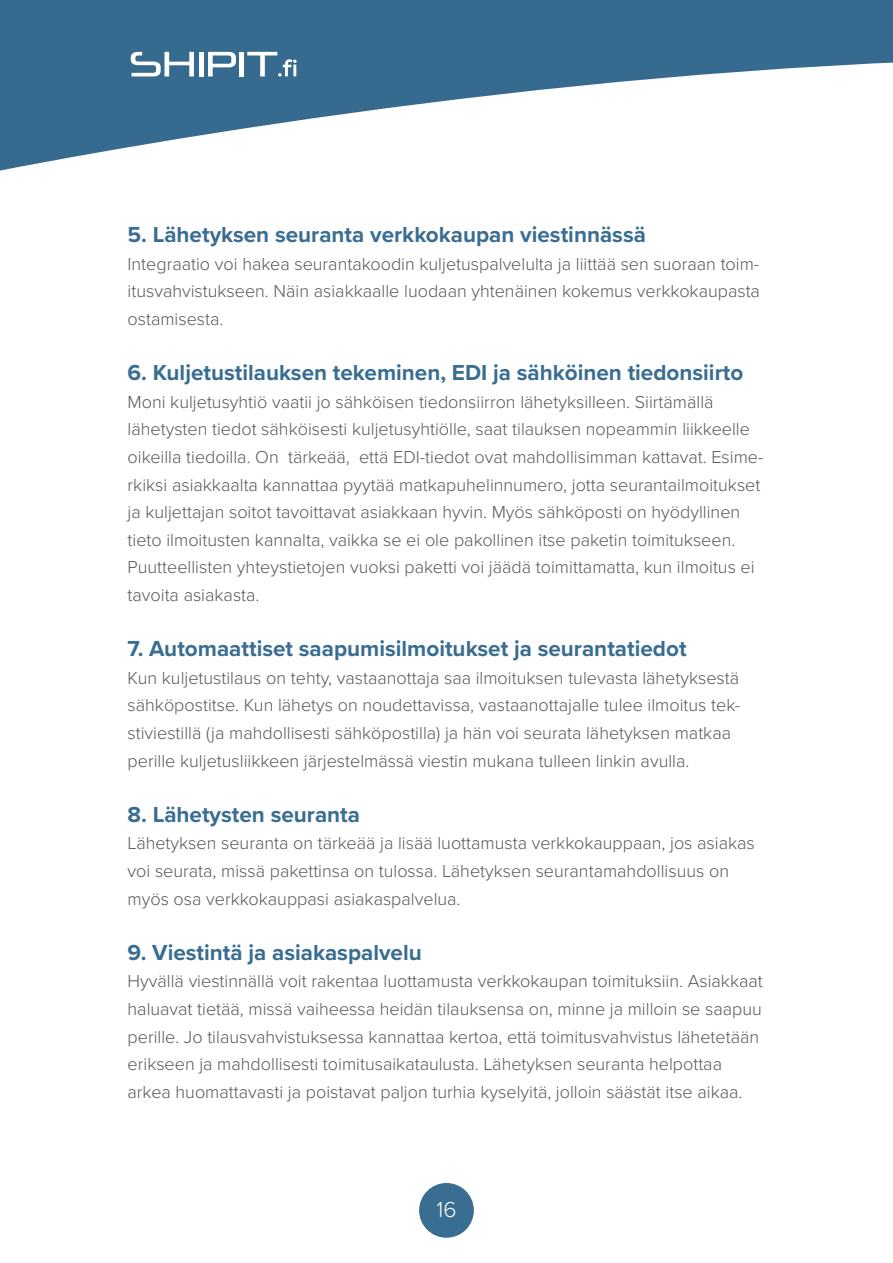
<style>
.page{position:relative;width:893px;height:1263px;background:#fff}
.page>*{position:absolute;margin:0;border:0;box-sizing:border-box;transform-origin:0 0}
.t1{font:700 22.5px "Proxima Nova";color:#396d91}
.t2{font:300 22.5px "Proxima Nova";color:#fff}
.t3{font:300 18px/27.6px "Proxima Nova";color:#575756}
</style>
<div class="page">
<svg style="left:0;top:0;width:893px;height:171px;fill:#366b8f"></svg>
<div style="left:419px;top:1183px;width:55px;height:55px;background:#396d91;border-radius:50%"></div>
<svg style="left:131px;top:52px;width:63px;height:24px"></svg>
<svg style="left:208px;top:52px;width:28px;height:24px"></svg>
<svg style="left:247px;top:52px;width:50px;height:25px"></svg>
<div style="left:239px;top:52px;width:5px;height:24px;background:#fff"></div>
<hr style="left:199px;top:52px;width:4px;height:24px;background:#fff">
<p class="t1" style="left:128px;top:218px;width:520px">5. Lähetyksen seuranta verkkokaupan viestinnässä</p>
<p class="t3" style="left:128px;top:249px;width:634px;text-align:justify">Integraatio voi hakea seurantakoodin kuljetuspalvelulta ja liittää sen suoraan toim&shy;itusvahvistukseen. Näin asiakkaalle luodaan yhtenäinen kokemus verkkokaupasta ostamisesta.</p>
<p class="t1" style="left:128px;top:356px;width:617px">6. Kuljetustilauksen tekeminen, EDI ja sähköinen tiedonsiirto</p>
<p class="t3" style="left:128px;top:387px;width:637px">Moni kuljetusyhtiö vaatii jo sähköisen tiedonsiirron lähetyksilleen. Siirtämällä lähetysten tiedot sähköisesti kuljetusyhtiölle, saat tilauksen nopeammin liikkeelle oikeilla tiedoilla. On tärkeää, että EDI-tiedot ovat mahdollisimman kattavat. Esime&shy;rkiksi asiakkaalta kannattaa pyytää matkapuhelinnumero, jotta seurantailmoitukset ja kuljettajan soitot tavoittavat asiakkaan hyvin. Myös sähköposti on hyödyllinen tieto ilmoitusten kannalta, vaikka se ei ole pakollinen itse paketin toimitukseen.<br>Puutteellisten yhteystietojen vuoksi paketti voi jäädä toimittamatta, kun ilmoitus ei tavoita asiakasta.</p>
<p class="t1" style="left:128px;top:632px;width:560px">7. Automaattiset saapumisilmoitukset ja seurantatiedot</p>
<p class="t3" style="left:128px;top:663px;width:614px">Kun kuljetustilaus on tehty, vastaanottaja saa ilmoituksen tulevasta lähetyksestä sähköpostitse. Kun lähetys on noudettavissa, vastaanottajalle tulee ilmoitus tek&shy;stiviestillä (ja mahdollisesti sähköpostilla) ja hän voi seurata lähetyksen matkaa perille kuljetusliikkeen järjestelmässä viestin mukana tulleen linkin avulla.</p>
<p class="t1" style="left:128px;top:797px;width:234px">8. Lähetysten seuranta</p>
<p class="t3" style="left:128px;top:828px;width:629px">Lähetyksen seuranta on tärkeää ja lisää luottamusta verkkokauppaan, jos asiakas voi seurata, missä pakettinsa on tulossa. Lähetyksen seurantamahdollisuus on myös osa verkkokauppasi asiakaspalvelua.</p>
<p class="t1" style="left:128px;top:935px;width:296px">9. Viestintä ja asiakaspalvelu</p>
<p class="t3" style="left:128px;top:966px;width:637px">Hyvällä viestinnällä voit rakentaa luottamusta verkkokaupan toimituksiin. Asiakkaat haluavat tietää, missä vaiheessa heidän tilauksensa on, minne ja milloin se saapuu perille. Jo tilausvahvistuksessa kannattaa kertoa, että toimitusvahvistus lähetetään erikseen ja mahdollisesti toimitusaikataulusta. Lähetyksen seuranta helpottaa arkea huomattavasti ja poistavat paljon turhia kyselyitä, jolloin säästät itse aikaa.</p>
<p class="t2" style="left:436px;top:1193px;width:22px">16</p>
</div>
